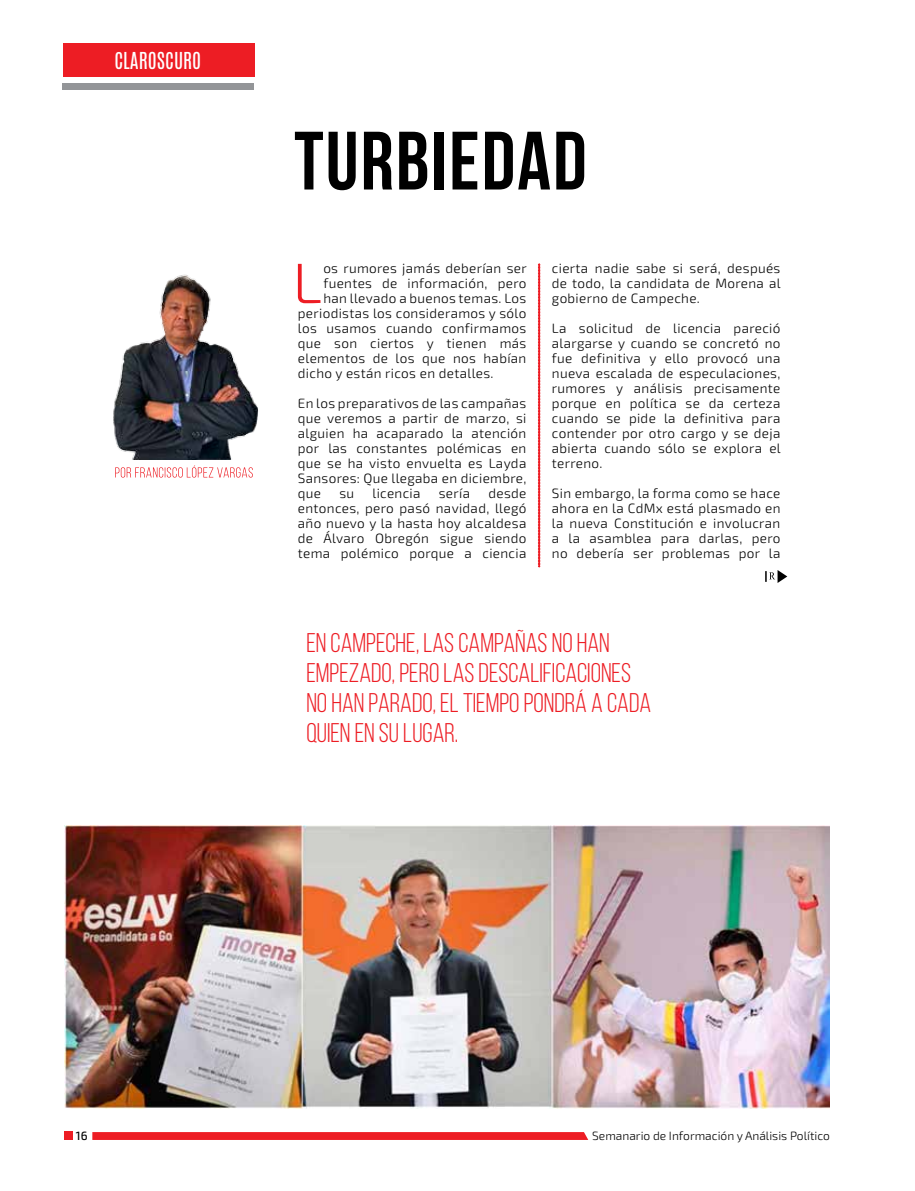
<style>
.page{position:relative;width:915px;height:1191px;background:#fff}
.page>*{position:absolute;margin:0;border:0;box-sizing:border-box;transform-origin:0 0}
.t1{font:82.5px "Bebas Neue";letter-spacing:.025em;color:#000}
.t2{font:300 57px "Exo 2";color:#ed1d24}
.t3{font:27px/30px "Bebas Neue";color:#ed1d24}
.t4{font:19.5px "Antonio";color:#fff}
.t5{font:300 13.5px/15px "Exo 2";letter-spacing:.025em;color:#000;text-align:justify}
.t6{font:300 12px "Exo 2";color:#000}
.t7{font:500 12px "Exo 2";color:#000}
</style>
<div class="page">
<div style="left:64px;top:1131px;width:8px;height:9px;background:#ed1d24"></div>
<svg style="left:92px;top:1132px;width:496px;height:8px;background:#ed2128"></svg>
<div style="left:63px;top:43px;width:192px;height:34px;background:#ed1d24"></div>
<div style="left:62px;top:84px;width:192px;height:6px;background:#939598"></div>
<svg style="left:765px;top:570px;width:22px;height:13px"></svg>
<svg style="left:538px;top:264px;width:2px;height:303px"></svg>
<img style="left:64px;top:825px;width:765px;height:283px">
<svg style="left:115px;top:465px;width:138px;height:12px"></svg>
<hr style="left:133px;top:459px;width:97px;height:1px;background:#000">
<img style="left:113px;top:274px;width:146px;height:185px">
<h3 class="t4" style="left:114px;top:46px;width:88px">CLAROSCURO</h3>
<h1 class="t1" style="left:294px;top:116px;width:294px">TURBIEDAD</h1>
<h2 class="t2" style="left:293px;top:250px;width:31px">L</h2>
<p class="t5" style="left:323px;top:261px;width:205px">os rumores jamás deberían ser</p>
<p class="t5" style="left:323px;top:276px;width:204px">fuentes de información, pero</p>
<p class="t5" style="left:323px;top:291px;width:204px">han llevado a buenos temas. Los</p>
<p class="t5" style="left:298px;top:306px;width:230px">periodistas los consideramos y sólo</p>
<p class="t5" style="left:298px;top:321px;width:230px">los usamos cuando confirmamos</p>
<p class="t5" style="left:298px;top:336px;width:230px">que son ciertos y tienen más</p>
<p class="t5" style="left:298px;top:351px;width:230px">elementos de los que nos habían</p>
<p class="t5" style="left:298px;top:366px;width:197px">dicho y están ricos en detalles.</p>
<p class="t5" style="left:298px;top:396px;width:230px">En los preparativos de las campañas que veremos a partir de marzo, si alguien ha acaparado la atención por las constantes polémicas en que se ha visto envuelta es Layda Sansores: Que llegaba en diciembre, que</p>
<p class="t5" style="left:339px;top:486px;width:16px">su</p>
<p class="t5" style="left:372px;top:486px;width:49px">licencia</p>
<p class="t5" style="left:438px;top:486px;width:33px">sería</p>
<p class="t5" style="left:298px;top:486px;width:230px;text-indent:190px">desde entonces, pero pasó navidad, llegó año nuevo y la hasta hoy alcaldesa de Álvaro Obregón sigue siendo tema polémico porque a ciencia</p>
<p class="t5" style="left:551px;top:261px;width:230px">cierta nadie sabe si será, después de todo, la candidata de Morena al gobierno de Campeche.</p>
<p class="t5" style="left:551px;top:321px;width:230px">La solicitud de licencia pareció alargarse y cuando se concretó no fue definitiva y ello provocó una nueva escalada de especulaciones, rumores y análisis precisamente porque en política se da certeza cuando se pide la definitiva para contender por otro cargo y se deja abierta cuando sólo se explora el terreno.</p>
<p class="t5" style="left:551px;top:486px;width:230px">Sin embargo, la forma como se hace ahora en la CdMx está plasmado en la nueva Constitución e involucran a la asamblea para darlas, pero no debería ser problemas por la</p>
<h3 class="t3" style="left:306px;top:627px;width:346px">EN CAMPECHE, LAS CAMPAÑAS NO HAN<br>EMPEZADO, PERO LAS DESCALIFICACIONES<br>NO HAN PARADO, EL TIEMPO PONDRÁ A CADA<br>QUIEN EN SU LUGAR.</h3>
<p class="t7" style="left:76px;top:1128px;width:13px">16</p>
<p class="t6" style="left:592px;top:1128px;width:239px">Semanario de Información y Análisis Político</p>
</div>
